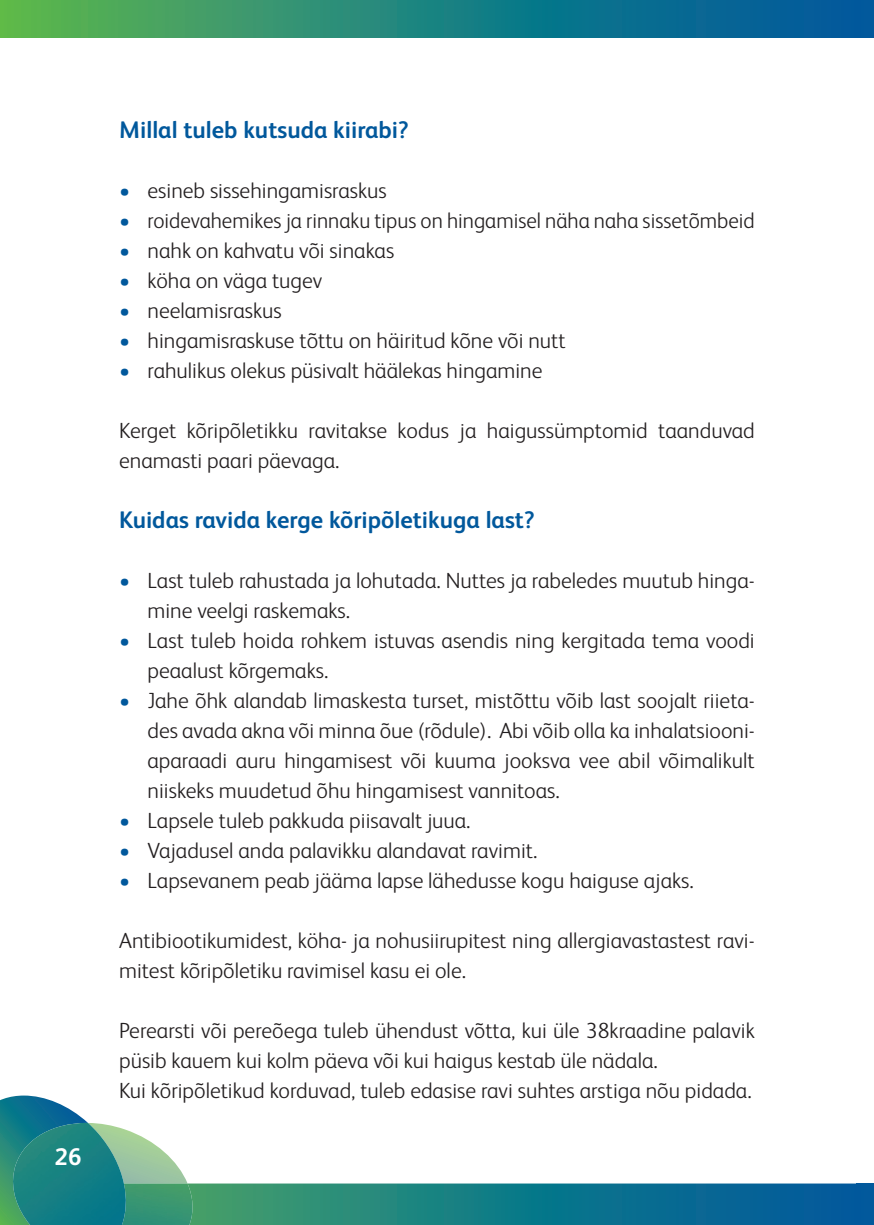
<style>
.page{position:relative;width:874px;height:1225px;background:#fff}
.page>*{position:absolute;margin:0;border:0;box-sizing:border-box;transform-origin:0 0}
.t1{font:700 24px "FS Albert";color:#01589c}
.t2{font:700 24px "FS Albert Pro";color:#fff}
.t3{font:300 22px/30px "FS Albert Pro";color:#231f20}
.s1{color:#01589c}
</style>
<div class="page">
<div style="left:856px;top:1183px;width:17px;height:42px;background:#02599c"></div>
<div style="left:856px;top:0;width:17px;height:38px;background:#02599c"></div>
<svg style="left:0;top:0;width:856px;height:38px;background:#24857b"></svg>
<svg style="left:0;top:1095px;width:856px;height:130px"></svg>
<img style="left:127px;top:1183px;width:67px;height:42px">
<img style="left:11px;top:1123px;width:116px;height:102px">
<p class="t2" style="left:55px;top:1147px;width:28px">26</p>
<p class="t1" style="left:119px;top:120px;width:291px">Millal tuleb kutsuda kiirabi?</p>
<p class="t3" style="left:119px;top:177px;width:269px"><span class="s1">•</span> esineb sissehingamisraskus</p>
<p class="t3" style="left:119px;top:207px;width:636px"><span class="s1">•</span> roidevahemikes ja rinnaku tipus on hingamisel näha naha sissetõmbeid</p>
<p class="t3" style="left:119px;top:237px;width:276px"><span class="s1">•</span> nahk on kahvatu või sinakas</p>
<p class="t3" style="left:119px;top:267px;width:204px"><span class="s1">•</span> köha on väga tugev</p>
<p class="t3" style="left:119px;top:297px;width:164px"><span class="s1">•</span> neelamisraskus</p>
<p class="t3" style="left:119px;top:327px;width:447px"><span class="s1">•</span> hingamisraskuse tõttu on häiritud kõne või nutt</p>
<p class="t3" style="left:119px;top:357px;width:424px"><span class="s1">•</span> rahulikus olekus püsivalt häälekas hingamine</p>
<p class="t3" style="left:119px;top:417px;width:637px">Kerget kõripõletikku ravitakse kodus ja haigussümptomid taanduvad enamasti paari päevaga.</p>
<p class="t1" style="left:119px;top:510px;width:416px">Kuidas ravida kerge kõripõletikuga last?</p>
<p class="t3" style="left:147px;top:567px;width:608px;text-indent:-28px"><span class="s1">•</span> Last tuleb rahustada ja lohutada. Nuttes ja rabeledes muutub hinga&shy;mine veelgi raskemaks.</p>
<p class="t3" style="left:147px;top:627px;width:608px;text-indent:-28px"><span class="s1">•</span> Last tuleb hoida rohkem istuvas asendis ning kergitada tema voodi peaalust kõrgemaks.</p>
<p class="t3" style="left:147px;top:687px;width:608px;text-align:justify;text-indent:-28px"><span class="s1">•</span> Jahe õhk alandab limaskesta turset, mistõttu võib last soojalt riieta&shy;des avada akna või minna õue (rõdule). Abi võib olla ka inhalatsiooni&shy;aparaadi auru hingamisest või kuuma jooksva vee abil võimalikult niiskeks muudetud õhu hingamisest vannitoas.</p>
<p class="t3" style="left:119px;top:807px;width:353px"><span class="s1">•</span> Lapsele tuleb pakkuda piisavalt juua.</p>
<p class="t3" style="left:119px;top:837px;width:419px"><span class="s1">•</span> Vajadusel anda palavikku alandavat ravimit.</p>
<p class="t3" style="left:119px;top:867px;width:576px"><span class="s1">•</span> Lapsevanem peab jääma lapse lähedusse kogu haiguse ajaks.</p>
<p class="t3" style="left:119px;top:927px;width:636px">Antibiootikumidest, köha- ja nohusiirupitest ning allergiavastastest ravi&shy;mitest kõripõletiku ravimisel kasu ei ole.</p>
<p class="t3" style="left:119px;top:1017px;width:637px">Perearsti või pereõega tuleb ühendust võtta, kui üle 38kraadine palavik püsib kauem kui kolm päeva või kui haigus kestab üle nädala.<br>Kui kõripõletikud korduvad, tuleb edasise ravi suhtes arstiga nõu pidada.</p>
</div>
